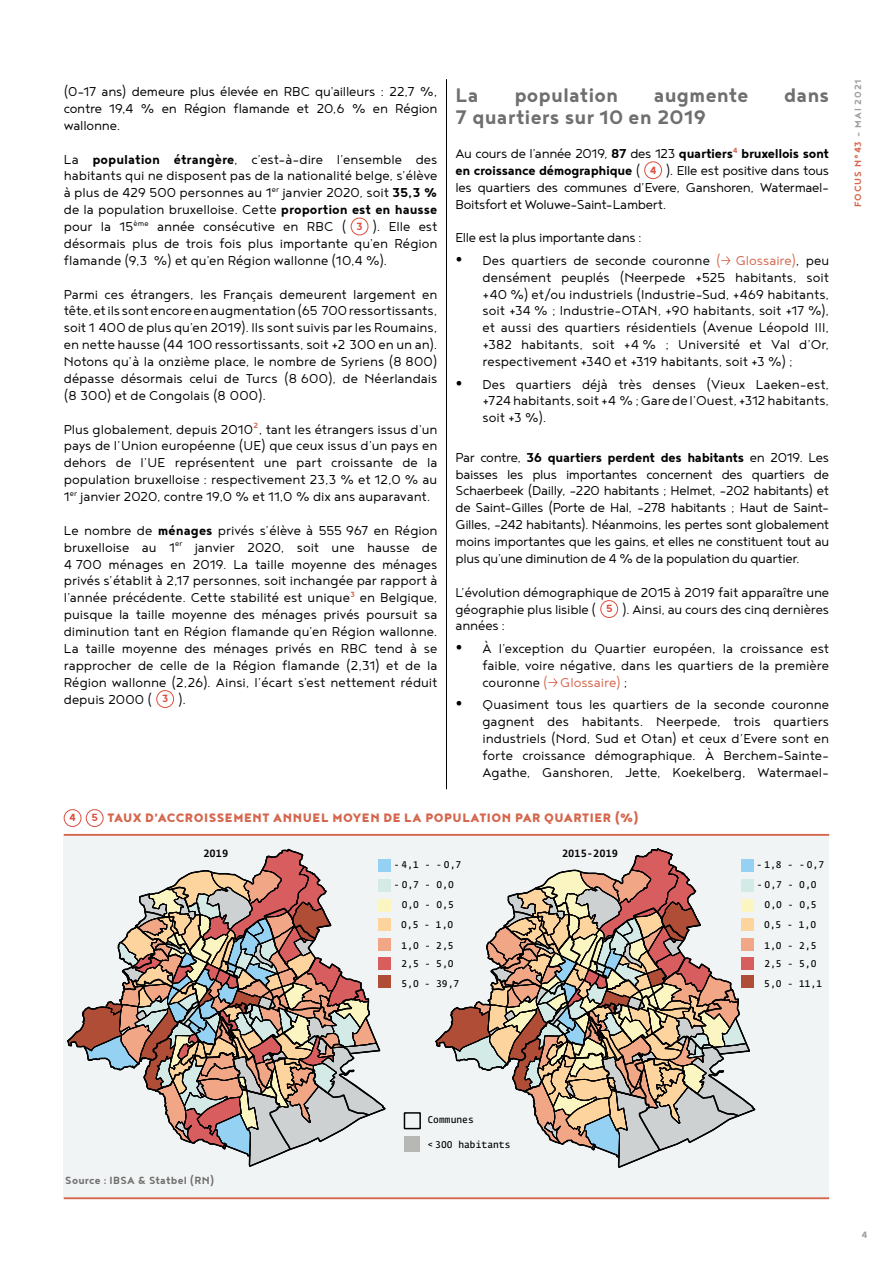
<style>
.page{position:relative;width:893px;height:1263px;background:#fff}
.page>*{position:absolute;margin:0;border:0;box-sizing:border-box;transform-origin:0 0}
.Bodytext{font:700 24px "Noyh";letter-spacing:.005em;color:#706f6f}
.Bodytext-2{font:300 15.75px/16.8px "Noyh";letter-spacing:-.005em;color:#000;text-align:justify}
.Bodytext-3{font:700 15.75px/16.8px "Noyh";letter-spacing:-.02em;color:#000}
.Bodytext-4{font:300 15.75px "Noyh";letter-spacing:-.025em;color:#000}
.Bullet{font:900 15px "Noyh";letter-spacing:.035em;color:#d5664d}
.Légende{font:700 12.75px "Noyh";letter-spacing:.02em;color:#706f6f}
.t1{font:700 12.75px "Noyh";color:#da4f3f}
.t2{font:700 11.25px "Noyh";letter-spacing:.09em;color:#d5664d}
.t3{font:700 11.25px "Noyh";color:#9d9d9c}
.t4{font:500 10.35px "Fedra Mono Std";color:#000}
.t5{font:600 9.6px/20px "Fedra Mono Std";color:#000;text-align:justify}
.s1{font-weight:700}
.s2{font-weight:300}
.s3{color:#d5664d}
.s4{color:#9d9d9c}
</style>
<div class="page">
<div style="left:351px;top:218px;width:17px;height:17px;border:1px solid #da4f3f;border-radius:50%"></div>
<div style="left:156px;top:690px;width:18px;height:18px;border:1px solid #da4f3f;border-radius:50%"></div>
<div style="left:644px;top:161px;width:18px;height:18px;border:1px solid #da4f3f;border-radius:50%"></div>
<svg style="left:721px;top:256px;width:9px;height:9px"></svg>
<div style="left:600px;top:600px;width:18px;height:18px;border:1px solid #da4f3f;border-radius:50%"></div>
<svg style="left:548px;top:678px;width:10px;height:9px"></svg>
<div style="left:64px;top:835px;width:765px;height:363px;background:#f1f4f4"></div>
<hr style="left:64px;top:834px;width:765px;height:2px;background:#d5664d">
<hr style="left:64px;top:1197px;width:765px;height:2px;background:#d5664d">
<div style="left:378px;top:879px;width:13px;height:12px;background:#d3eae6"></div>
<div style="left:378px;top:899px;width:13px;height:12px;background:#fbf6c1"></div>
<div style="left:378px;top:918px;width:13px;height:13px;background:#fdd49d"></div>
<div style="left:378px;top:938px;width:13px;height:13px;background:#f1a686"></div>
<div style="left:404px;top:1136px;width:16px;height:16px;background:#b7b7b6"></div>
<div style="left:404px;top:1112px;width:17px;height:17px;border:1px solid #000"></div>
<div style="left:378px;top:859px;width:13px;height:12px;background:#95d1f3"></div>
<svg style="left:65px;top:848px;width:323px;height:352px"></svg>
<svg style="left:434px;top:848px;width:324px;height:352px"></svg>
<div style="left:378px;top:957px;width:12px;height:12px;background:#d85d5f"></div>
<div style="left:378px;top:975px;width:12px;height:13px;background:#b04d36"></div>
<div style="left:741px;top:879px;width:12px;height:13px;background:#d3eae6"></div>
<div style="left:741px;top:899px;width:12px;height:12px;background:#fbf6c1"></div>
<div style="left:741px;top:919px;width:12px;height:12px;background:#fdd49d"></div>
<div style="left:741px;top:938px;width:12px;height:13px;background:#f1a686"></div>
<div style="left:741px;top:859px;width:12px;height:12px;background:#95d1f3"></div>
<div style="left:741px;top:957px;width:12px;height:12px;background:#d85d5f"></div>
<div style="left:741px;top:975px;width:12px;height:13px;background:#b04d36"></div>
<div style="left:64px;top:809px;width:17px;height:18px;border:1px solid #da4f3f;border-radius:50%"></div>
<div style="left:86px;top:809px;width:18px;height:18px;border:1px solid #da4f3f;border-radius:50%"></div>
<hr style="left:446px;top:79px;width:1px;height:710px;background:#000">
<p class="Bodytext-2" style="left:64px;top:83px;width:375px">(0-17 ans) demeure plus élevée en RBC qu’ailleurs : 22,7 %, contre 19,4 % en Région flamande et 20,6 % en Région wallonne.</p>
<p class="Bodytext-2" style="left:64px;top:150px;width:375px">La <span class="s1">population étrangère</span>, c’est-à-dire l’ensemble des habitants qui ne disposent pas de la nationalité belge, s’élève à plus de 429 500 personnes au 1<sup>er</sup> janvier 2020, soit <span class="s1">35,3 % </span>de la population bruxelloise. Cette <span class="s1">proportion est en hausse </span>pour la 15<sup>ème</sup> année consécutive en RBC (</p>
<p class="Bodytext-2" style="left:64px;top:218px;width:375px;text-indent:308px">). Elle est désormais plus de trois fois plus importante qu’en Région flamande (9,3 %) et qu’en Région wallonne (10,4 %).</p>
<p class="Bodytext-2" style="left:64px;top:285px;width:375px">Parmi ces étrangers, les Français demeurent largement en tête, et ils sont encore en augmentation (65 700 ressortissants, soit 1 400 de plus qu’en 2019). Ils sont suivis par les Roumains, en nette hausse (44 100 ressortissants, soit +2 300 en un an).<br>Notons qu’à la onzième place, le nombre de Syriens (8 800) dépasse désormais celui de Turcs (8 600), de Néerlandais (8 300) et de Congolais (8 000).</p>
<p class="Bodytext-2" style="left:64px;top:420px;width:375px">Plus globalement, depuis 2010<sup>2</sup>, tant les étrangers issus d’un pays de l’Union européenne (UE) que ceux issus d’un pays en dehors de l’UE représentent une part croissante de la population bruxelloise : respectivement 23,3 % et 12,0 % au 1<sup>er</sup> janvier 2020, contre 19,0 % et 11,0 % dix ans auparavant.</p>
<p class="Bodytext-2" style="left:64px;top:521px;width:375px">Le nombre de <span class="s1">ménages</span> privés s’élève à 555 967 en Région bruxelloise au 1<sup>er</sup> janvier 2020, soit une hausse de 4 700 ménages en 2019. La taille moyenne des ménages privés s’établit à 2,17 personnes, soit inchangée par rapport à l’année précédente. Cette stabilité est unique<sup>3</sup> en Belgique, puisque la taille moyenne des ménages privés poursuit sa diminution tant en Région flamande qu’en Région wallonne.<br>La taille moyenne des ménages privés en RBC tend à se rapprocher de celle de la Région flamande (2,31) et de la Région wallonne (2,26). Ainsi, l’écart s’est nettement réduit depuis 2000 (</p>
<p class="t1" style="left:356px;top:219px;width:8px">3</p>
<p class="t1" style="left:162px;top:691px;width:8px">3</p>
<p class="Bodytext-2" style="left:178px;top:690px;width:10px">).</p>
<p class="Bodytext" style="left:455px;top:81px;width:25px">La</p>
<p class="Bodytext" style="left:514px;top:81px;width:105px">population</p>
<p class="Bodytext" style="left:654px;top:81px;width:96px">augmente</p>
<p class="Bodytext" style="left:784px;top:81px;width:47px">dans</p>
<p class="Bodytext" style="left:455px;top:103px;width:252px">7 quartiers sur 10 en 2019</p>
<p class="Bodytext-3" style="left:455px;top:145px;width:375px"><span class="s2">Au cours de l’année 2019,</span> 87 <span class="s2">des 123</span> quartiers<sup>4</sup> bruxellois sont en croissance démographique <span class="s2">(</span></p>
<p class="Bodytext-2" style="left:455px;top:161px;width:375px;text-indent:210px">). Elle est positive dans tous les quartiers des communes d’Evere, Ganshoren, Watermael-Boitsfort et Woluwe-Saint-Lambert.</p>
<p class="Bodytext-4" style="left:455px;top:229px;width:188px">Elle est la plus importante dans :</p>
<p class="Bodytext-2" style="left:482px;top:251px;width:348px">Des quartiers de seconde couronne <span class="s3">( Glossaire)</span>, peu densément peuplés (Neerpede +525 habitants, soit +40 %) et/ou industriels (Industrie-Sud, +469 habitants, soit +34 % ; Industrie-OTAN, +90 habitants, soit +17 %), et aussi des quartiers résidentiels (Avenue Léopold III, +382 habitants, soit +4 % ; Université et Val d’Or, respectivement +340 et +319 habitants, soit +3 %) ;</p>
<p class="Bodytext-2" style="left:482px;top:375px;width:348px">Des quartiers déjà très denses (Vieux Laeken-est, +724 habitants, soit +4 % ; Gare de l’Ouest, +312 habitants, soit +3 %).</p>
<p class="Bodytext-2" style="left:455px;top:448px;width:375px">Par contre, <span class="s1">36 quartiers perdent des habitants</span> en 2019. Les baisses les plus importantes concernent des quartiers de Schaerbeek (Dailly, -220 habitants ; Helmet, -202 habitants) et de Saint-Gilles (Porte de Hal, -278 habitants ; Haut de Saint-Gilles, -242 habitants). Néanmoins, les pertes sont globalement moins importantes que les gains, et elles ne constituent tout au plus qu’une diminution de 4 % de la population du quartier.</p>
<p class="Bodytext-2" style="left:455px;top:583px;width:375px">L’évolution démographique de 2015 à 2019 fait apparaître une géographie plus lisible (</p>
<p class="t1" style="left:650px;top:162px;width:8px">4</p>
<p class="t1" style="left:606px;top:601px;width:8px">5</p>
<p class="Bodytext-2" style="left:622px;top:600px;width:209px">). Ainsi, au cours des cinq dernières</p>
<p class="Bodytext-2" style="left:455px;top:617px;width:51px">années :</p>
<p class="Bodytext-2" style="left:482px;top:640px;width:348px">À l’exception du Quartier européen, la croissance est faible, voire négative, dans les quartiers de la première couronne <span class="s3">( Glossaire)</span> ;</p>
<p class="Bodytext-2" style="left:482px;top:696px;width:348px">Quasiment tous les quartiers de la seconde couronne gagnent des habitants. Neerpede, trois quartiers industriels (Nord, Sud et Otan) et ceux d’Evere sont en forte croissance démographique. À Berchem-Sainte-Agathe, Ganshoren, Jette, Koekelberg, Watermael-</p>
<p class="t1" style="left:69px;top:810px;width:8px">4</p>
<p class="t1" style="left:92px;top:810px;width:8px">5</p>
<p class="Bullet" style="left:107px;top:808px;width:533px">TAUX D’ACCROISSEMENT ANNUEL MOYEN DE LA POPULATION PAR QUARTIER (%)</p>
<p class="t4" style="left:203px;top:846px;width:26px">2019</p>
<p class="t4" style="left:562px;top:847px;width:58px">2015-2019</p>
<p class="t5" style="left:394px;top:855px;width:69px">- 4,1 - - 0,7</p>
<p class="t5" style="left:757px;top:855px;width:69px">- 1,8 - - 0,7</p>
<p class="t5" style="left:401px;top:874px;width:54px;text-indent:-7px">- 0,7 - 0,0<br>0,0 - 0,5<br>0,5 - 1,0</p>
<p class="t5" style="left:401px;top:935px;width:54px">1,0 - 2,5</p>
<p class="t5" style="left:764px;top:874px;width:54px;text-indent:-7px">- 0,7 - 0,0<br>0,0 - 0,5<br>0,5 - 1,0</p>
<p class="t5" style="left:764px;top:935px;width:54px">1,0 - 2,5</p>
<p class="t5" style="left:401px;top:954px;width:59px;line-height:19.4px">2,5 - 5,0<br>5,0 - 39,7</p>
<p class="t5" style="left:764px;top:954px;width:59px;line-height:19.4px">2,5 - 5,0<br>5,0 - 11,1</p>
<p class="t2" style="left:851px;top:207px;width:129px;rotate:-90deg">FOCUS N°43 <span class="s4">– MAI 2021</span></p>
<p class="Légende" style="left:65px;top:1173px;width:151px">Source : IBSA &amp; Statbel (RN)</p>
<p class="t5" style="left:427px;top:1110px;width:48px">Communes</p>
<p class="t5" style="left:427px;top:1135px;width:85px">&lt; 300 habitants</p>
<p class="t3" style="left:862px;top:1228px;width:7px">4</p>
</div>
